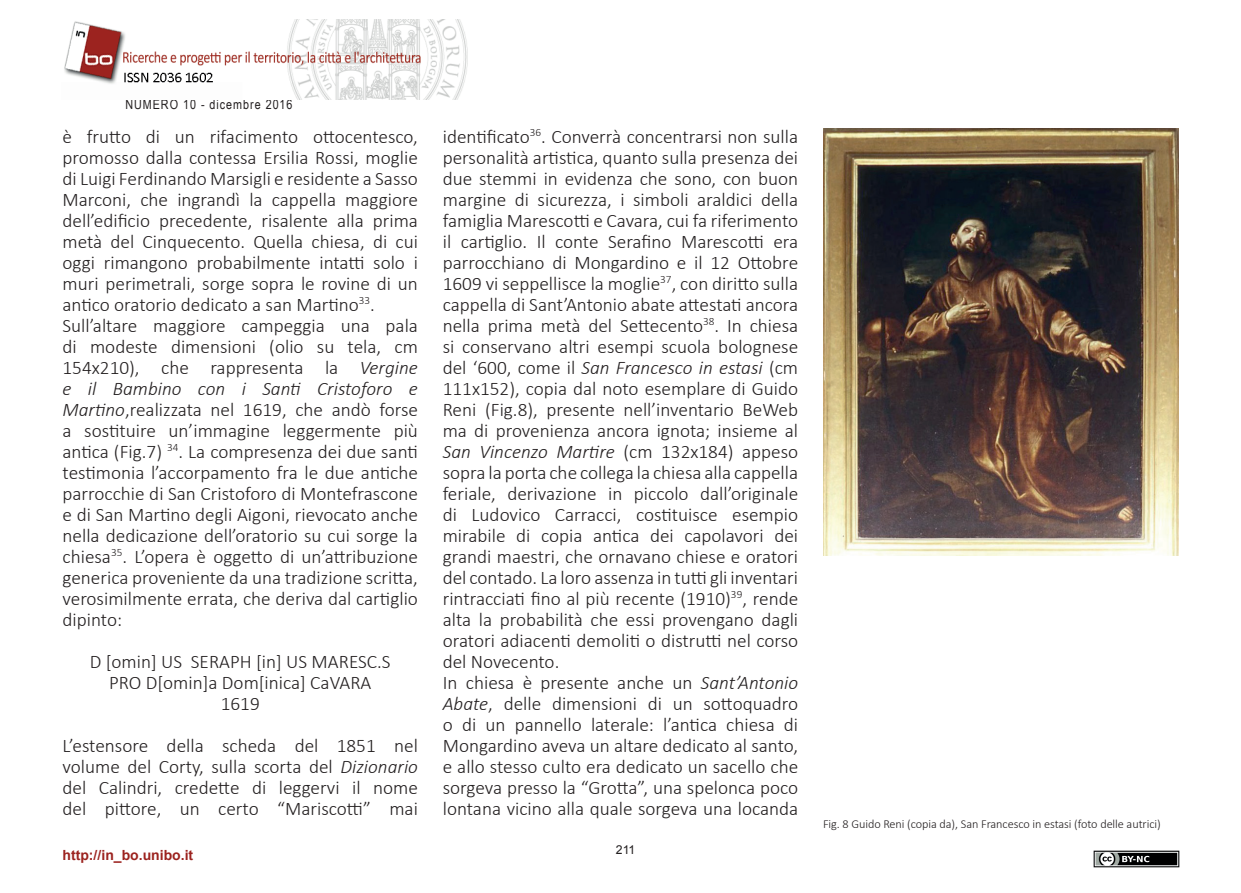
<style>
.page{position:relative;width:1241px;height:893px;background:#fff}
.page>*{position:absolute;margin:0;border:0;box-sizing:border-box;transform-origin:0 0}
.t1{font:300 19.25px/21px "Calibri";color:#231f20}
.t2{font:700 14px "Arial";color:#9c231f}
.t3{font:13.12px "Arial Narrow";letter-spacing:.075em;color:#231f20}
.t4{font:300 12.25px "Calibri";letter-spacing:-.005em;color:#231f20}
.t5{font:12.25px "Arial";color:#231f20}
.s1{font-style:italic}
</style>
<div class="page">
<img style="left:64px;top:19px;width:404px;height:80px">
<img style="left:1093px;top:850px;width:86px;height:17px">
<img style="left:823px;top:128px;width:355px;height:427px">
<p class="t3" style="left:125px;top:95px;width:169px">NUMERO 10 - dicembre 2016</p>
<p class="t1" style="left:63px;top:125px;width:357px">è frutto di un rifacimento ottocentesco, promosso dalla contessa Ersilia Rossi, moglie di Luigi Ferdinando Marsigli e residente a Sasso Marconi, che ingrandì la cappella maggiore dell’edificio precedente, risalente alla prima metà del Cinquecento. Quella chiesa, di cui oggi rimangono probabilmente intatti solo i muri perimetrali, sorge sopra le rovine di un antico oratorio dedicato a san Martino<sup>33</sup>.<br>Sull’altare maggiore campeggia una pala di modeste dimensioni (olio su tela, cm 154x210), che rappresenta la <span class="s1">Vergine e il Bambino con i Santi Cristoforo e Martino</span>,realizzata nel 1619, che andò forse a sostituire un’immagine leggermente più antica (Fig.7) <sup>34</sup>. La compresenza dei due santi testimonia l’accorpamento fra le due antiche parrocchie di San Cristoforo di Montefrascone e di San Martino degli Aigoni, rievocato anche nella dedicazione dell’oratorio su cui sorge la chiesa<sup>35</sup>. L’opera è oggetto di un’attribuzione generica proveniente da una tradizione scritta, verosimilmente errata, che deriva dal cartiglio dipinto:</p>
<p class="t1" style="left:90px;top:651px;width:302px;text-align:center">D [omin] US SERAPH [in] US MARESC.S<br>PRO D[omin]a Dom[inica] CaVARA<br>1619</p>
<p class="t1" style="left:63px;top:735px;width:357px;text-align:justify">L’estensore della scheda del 1851 nel volume del Corty, sulla scorta del <span class="s1">Dizionario </span>del Calindri, credette di leggervi il nome del pittore, un certo “Mariscotti” mai</p>
<p class="t1" style="left:442px;top:125px;width:357px">identificato<sup>36</sup>. Converrà concentrarsi non sulla personalità artistica, quanto sulla presenza dei due stemmi in evidenza che sono, con buon margine di sicurezza, i simboli araldici della famiglia Marescotti e Cavara, cui fa riferimento il cartiglio. Il conte Serafino Marescotti era parrocchiano di Mongardino e il 12 Ottobre 1609 vi seppellisce la moglie<sup>37</sup>, con diritto sulla cappella di Sant’Antonio abate attestati ancora nella prima metà del Settecento<sup>38</sup>. In chiesa si conservano altri esempi scuola bolognese del ‘600, come il <span class="s1">San Francesco in estasi</span> (cm 111x152), copia dal noto esemplare di Guido Reni (Fig.8), presente nell’inventario BeWeb ma di provenienza ancora ignota; insieme al <span class="s1">San Vincenzo Martire</span> (cm 132x184) appeso sopra la porta che collega la chiesa alla cappella feriale, derivazione in piccolo dall’originale di Ludovico Carracci, costituisce esempio mirabile di copia antica dei capolavori dei grandi maestri, che ornavano chiese e oratori del contado. La loro assenza in tutti gli inventari rintracciati fino al più recente (1910)<sup>39</sup>, rende alta la probabilità che essi provengano dagli oratori adiacenti demoliti o distrutti nel corso del Novecento.<br>In chiesa è presente anche un <span class="s1">Sant’Antonio Abate</span>, delle dimensioni di un sottoquadro o di un pannello laterale: l’antica chiesa di Mongardino aveva un altare dedicato al santo, e allo stesso culto era dedicato un sacello che sorgeva presso la “Grotta”, una spelonca poco lontana vicino alla quale sorgeva una locanda</p>
<p class="t2" style="left:63px;top:845px;width:132px">http://in_bo.unibo.it</p>
<p class="t5" style="left:615px;top:842px;width:21px">211</p>
<p class="t4" style="left:822px;top:816px;width:339px">Fig. 8 Guido Reni (copia da), San Francesco in estasi (foto delle autrici)</p>
</div>
